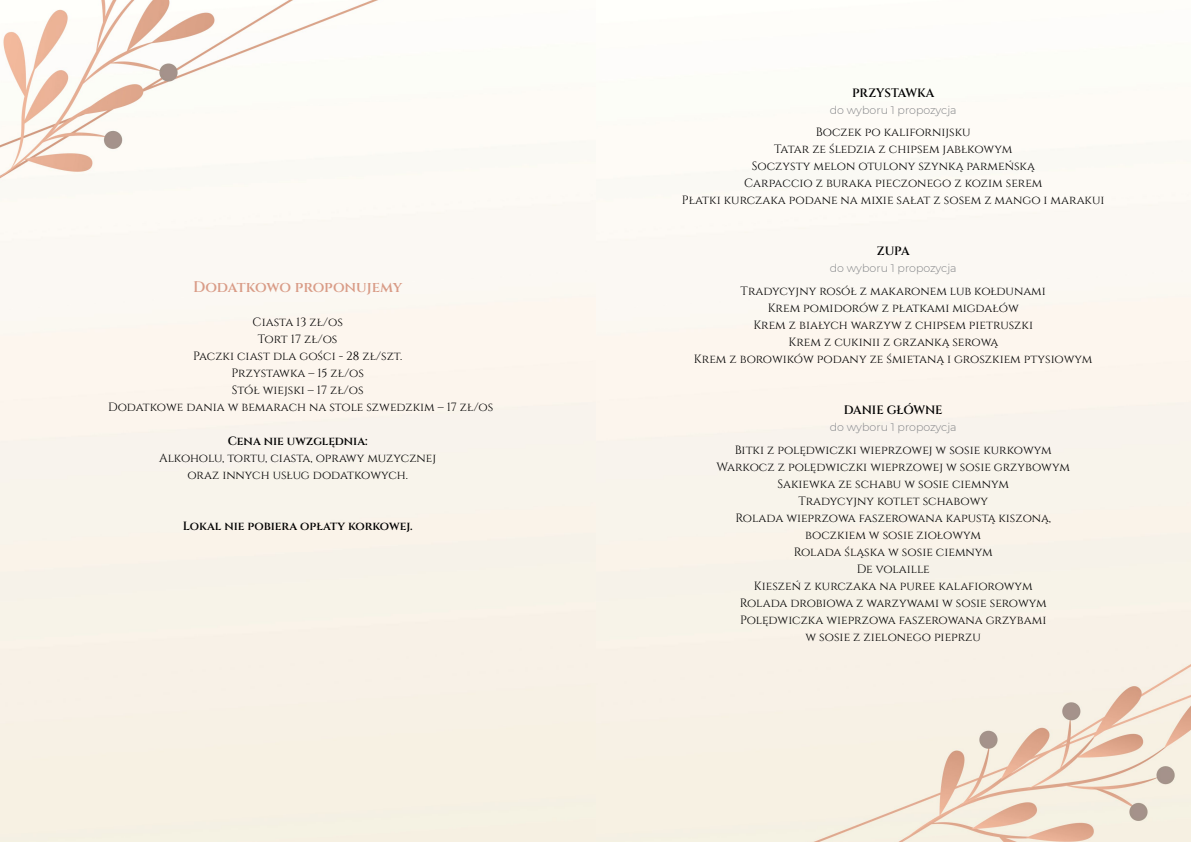
<style>
.page{position:relative;width:1191px;height:842px;background:#fff}
.page>*{position:absolute;margin:0;border:0;box-sizing:border-box;transform-origin:0 0}
.t1{font:600 15px "Cinzel";letter-spacing:-.01em;color:#d99c87}
.t2{font:12px/17px "Cinzel";color:#000;text-align:center}
.t3{font:600 12px "Cinzel";color:#000}
.t4{font:300 11px "Montserrat";color:#808285}
</style>
<div class="page">
<img style="left:0;top:0;width:1191px;height:842px">
<p class="t1" style="left:193px;top:278px;width:211px">Dodatkowo proponujemy</p>
<p class="t2" style="left:108px;top:314px;width:387px">Ciasta 13 zł/os<br>Tort 17 zł/os<br>Paczki ciast dla gości - 28 zł/szt.<br>Przystawka – 15 zł/os<br>Stół wiejski – 17 zł/os<br>Dodatkowe dania w bemarach na stole szwedzkim – 17 zł/os</p>
<p class="t3" style="left:228px;top:434px;width:142px">Cena nie uwzględnia:</p>
<p class="t2" style="left:159px;top:450px;width:278px">Alkoholu, tortu, ciasta, oprawy muzycznej oraz innych usług dodatkowych.</p>
<p class="t3" style="left:183px;top:519px;width:231px">Lokal nie pobiera opłaty korkowej.</p>
<p class="t3" style="left:852px;top:85px;width:84px">PRZYSTAWKA</p>
<p class="t4" style="left:829px;top:102px;width:128px">do wyboru 1 propozycja</p>
<p class="t2" style="left:682px;top:124px;width:424px">Boczek po kalifornijsku<br>Tatar ze śledzia z chipsem jabłkowym<br>Soczysty melon otulony szynką parmeńską<br>Carpaccio z buraka pieczonego z kozim serem<br>Płatki kurczaka podane na mixie sałat z sosem z mango i marakui</p>
<p class="t3" style="left:877px;top:244px;width:34px">ZUPA</p>
<p class="t4" style="left:829px;top:261px;width:128px">do wyboru 1 propozycja</p>
<p class="t2" style="left:694px;top:283px;width:400px">Tradycyjny rosół z makaronem lub kołdunami<br>Krem pomidorów z płatkami migdałów<br>Krem z białych warzyw z chipsem pietruszki<br>Krem z cukinii z grzanką serową<br>Krem z borowików podany ze śmietaną i groszkiem ptysiowym</p>
<p class="t3" style="left:844px;top:402px;width:100px">DANIE GŁÓWNE</p>
<p class="t4" style="left:829px;top:420px;width:128px">do wyboru 1 propozycja</p>
<p class="t2" style="left:716px;top:441px;width:355px">Bitki z polędwiczki wieprzowej w sosie kurkowym Warkocz z polędwiczki wieprzowej w sosie grzybowym Sakiewka ze schabu w sosie ciemnym<br>Tradycyjny kotlet schabowy<br>Rolada wieprzowa faszerowana kapustą kiszoną, boczkiem w sosie ziołowym<br>Rolada śląska w sosie ciemnym<br>De volaille<br>Kieszeń z kurczaka na puree kalafiorowym<br>Rolada drobiowa z warzywami w sosie serowym Polędwiczka wieprzowa faszerowana grzybami<br>w sosie z zielonego pieprzu</p>
</div>
